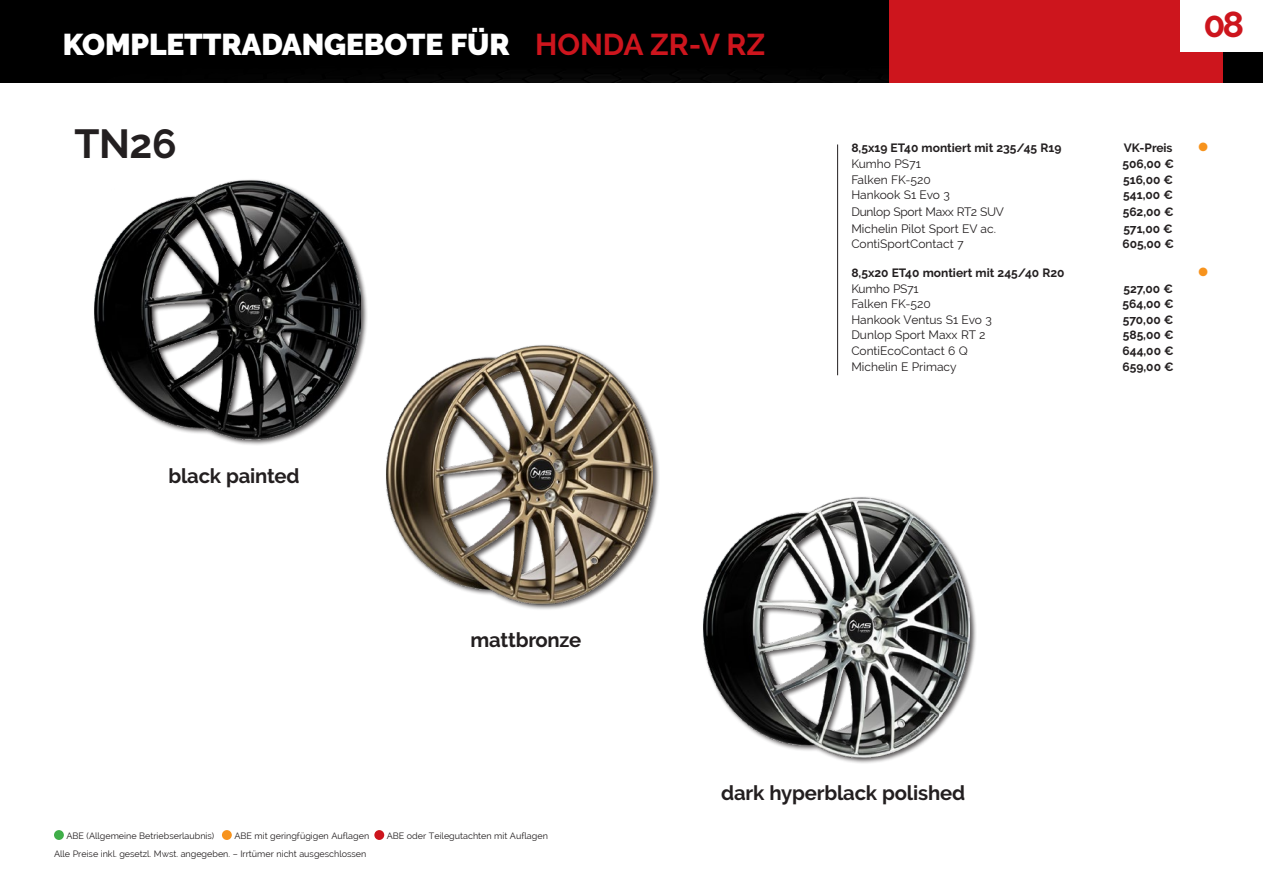
<style>
.page{position:relative;width:1263px;height:893px;background:#fff}
.page>*{position:absolute;margin:0;border:0;box-sizing:border-box;transform-origin:0 0}
.t1{font:700 40.5px "Raleway";color:#231f20}
.t2{font:700 36px "Raleway";color:#cd151d}
.t3{font:900 30px "Raleway";letter-spacing:-.005em;color:#fff}
.t4{font:700 20.25px "Raleway";letter-spacing:-.01em;color:#231f20}
.t5{font:12px "Raleway";color:#231f20}
.t6{font:700 12px "Raleway";color:#231f20}
.t7{font:12px "Raleway";letter-spacing:-.02em;color:#231f20}
.t8{font:12px "Zapf Dingbats ITC";color:#f7931d}
.t9{font:9px "Raleway";color:#231f20}
.s1{font-weight:700;color:#cd151d}
</style>
<div class="page">
<div style="left:0;top:0;width:1263px;height:83px;background:#000"></div>
<div style="left:889px;top:0;width:333px;height:83px;background:#cd151d"></div>
<div style="left:1181px;top:0;width:82px;height:51px;background:#fff"></div>
<hr style="left:837px;top:144px;width:1px;height:231px;background:#231f20">
<div style="left:93px;top:178px;width:275px;height:268px;background:#231f20;opacity:.75"></div>
<img style="left:94px;top:178px;width:266px;height:264px">
<div style="left:385px;top:344px;width:275px;height:266px;background:#231f20;opacity:.75"></div>
<img style="left:386px;top:344px;width:266px;height:263px">
<div style="left:702px;top:496px;width:275px;height:268px;background:#231f20;opacity:.75"></div>
<img style="left:704px;top:496px;width:266px;height:264px">
<div style="left:54px;top:830px;width:10px;height:10px;background:#40ae49;border-radius:50%"></div>
<div style="left:222px;top:830px;width:10px;height:10px;background:#f7931d;border-radius:50%"></div>
<div style="left:374px;top:830px;width:10px;height:10px;background:#cd151d;border-radius:50%"></div>
<h3 class="t3" style="left:63px;top:27px;width:704px">KOMPLETTRADANGEBOTE FÜR <span class="s1">HONDA ZR-V RZ</span></h3>
<h1 class="t1" style="left:74px;top:120px;width:104px">TN26</h1>
<h3 class="t4" style="left:168px;top:464px;width:133px">black painted</h3>
<h3 class="t4" style="left:470px;top:629px;width:112px">mattbronze</h3>
<h2 class="t2" style="left:1203px;top:4px;width:42px">08</h2>
<p class="t6" style="left:851px;top:141px;width:212px">8,5x19 ET40 montiert mit 235/45 R19</p>
<p class="t6" style="left:1124px;top:141px;width:50px">VK-Preis</p>
<p class="t8" style="left:1198px;top:142px;width:11px">●</p>
<p class="t5" style="left:851px;top:157px;width:71px">Kumho PS71</p>
<p class="t6" style="left:1122px;top:157px;width:53px">506,00 €</p>
<p class="t5" style="left:851px;top:172px;width:81px">Falken FK-520</p>
<p class="t6" style="left:1123px;top:172px;width:52px">516,00 €</p>
<p class="t5" style="left:851px;top:188px;width:100px">Hankook S1 Evo 3</p>
<p class="t6" style="left:1123px;top:188px;width:51px">541,00 €</p>
<p class="t7" style="left:851px;top:205px;width:154px">Dunlop Sport Maxx RT2 SUV</p>
<p class="t6" style="left:1123px;top:205px;width:52px">562,00 €</p>
<p class="t5" style="left:851px;top:222px;width:146px">Michelin Pilot Sport EV ac.</p>
<p class="t6" style="left:1123px;top:222px;width:51px">571,00 €</p>
<p class="t5" style="left:851px;top:237px;width:114px">ContiSportContact 7</p>
<p class="t6" style="left:1122px;top:237px;width:53px">605,00 €</p>
<p class="t6" style="left:851px;top:266px;width:215px">8,5x20 ET40 montiert mit 245/40 R20</p>
<p class="t8" style="left:1198px;top:266px;width:11px">●</p>
<p class="t7" style="left:851px;top:282px;width:69px">Kumho PS71</p>
<p class="t6" style="left:1123px;top:282px;width:51px">527,00 €</p>
<p class="t5" style="left:851px;top:297px;width:81px">Falken FK-520</p>
<p class="t6" style="left:1123px;top:297px;width:53px">564,00 €</p>
<p class="t5" style="left:851px;top:313px;width:142px">Hankook Ventus S1 Evo 3</p>
<p class="t6" style="left:1123px;top:313px;width:52px">570,00 €</p>
<p class="t5" style="left:851px;top:328px;width:136px">Dunlop Sport Maxx RT 2</p>
<p class="t6" style="left:1123px;top:328px;width:52px">585,00 €</p>
<p class="t5" style="left:851px;top:344px;width:118px">ContiEcoContact 6 Q</p>
<p class="t6" style="left:1122px;top:344px;width:53px">644,00 €</p>
<p class="t5" style="left:851px;top:359px;width:107px">Michelin E Primacy</p>
<p class="t6" style="left:1122px;top:359px;width:53px">659,00 €</p>
<p class="t9" style="left:66px;top:830px;width:149px">ABE (Allgemeine Betriebserlaubnis)</p>
<p class="t9" style="left:234px;top:830px;width:136px">ABE mit geringfügigen Auflagen</p>
<p class="t9" style="left:387px;top:830px;width:163px">ABE oder Teilegutachten mit Auflagen</p>
<p class="t9" style="left:54px;top:849px;width:314px">Alle Preise inkl. gesetzl. Mwst. angegeben. – Irrtümer nicht ausgeschlossen</p>
<h3 class="t4" style="left:721px;top:782px;width:245px">dark hyperblack polished</h3>
</div>
